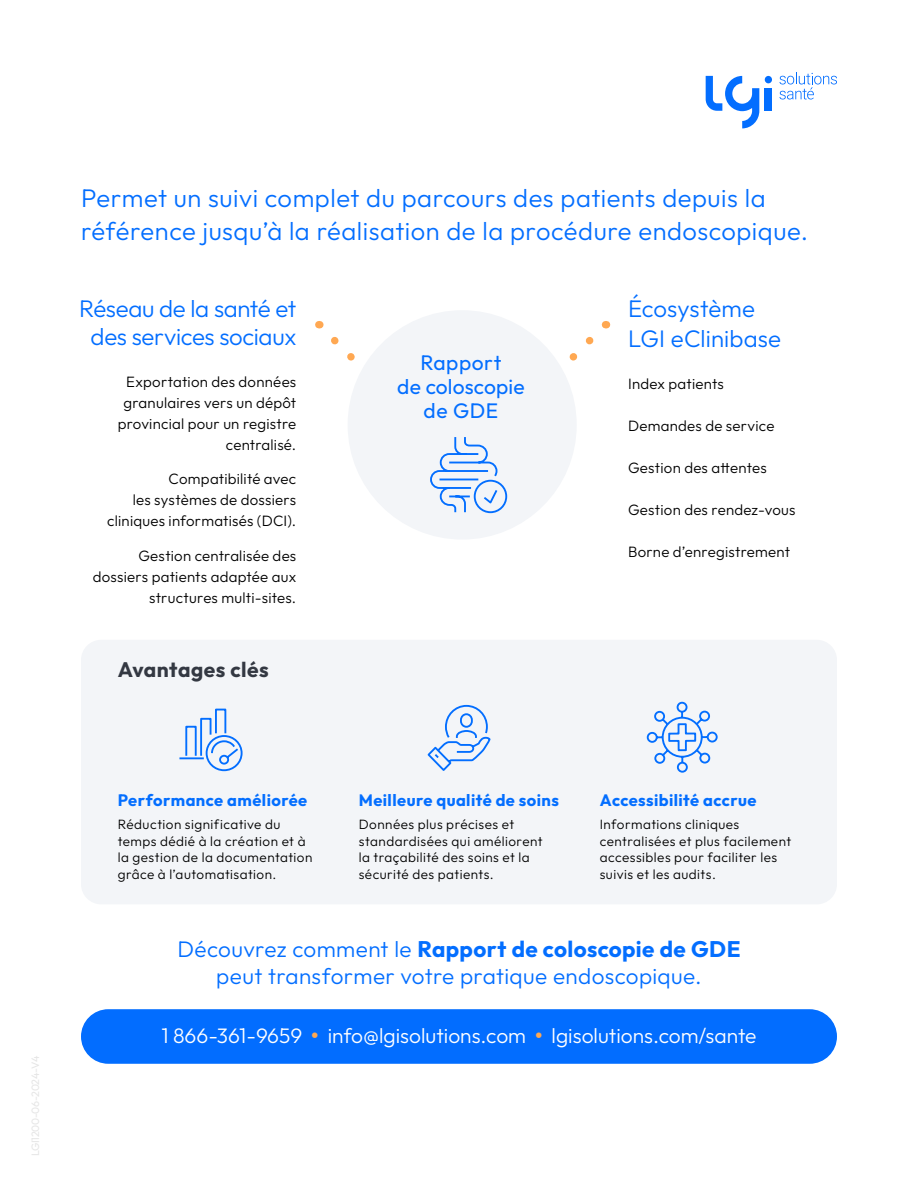
<style>
.page{position:relative;width:918px;height:1188px;background:#fff}
.page>*{position:absolute;margin:0;border:0;box-sizing:border-box;transform-origin:0 0}
.t1{font:300 25.5px/33px "Outfit";letter-spacing:.02em;color:#036eff}
.t2{font:300 24px/28.5px "Outfit";letter-spacing:-.01em;color:#036eff;text-align:center}
.t3{font:300 22.5px/27px "Outfit";letter-spacing:.015em;color:#036eff;text-align:center}
.t4{font:300 21px "Outfit";color:#fff}
.t5{font:21px/24px "Outfit";letter-spacing:.01em;color:#036eff;text-align:center}
.t6{font:700 21px "Outfit";letter-spacing:.02em;color:#333842}
.t7{font:700 16.5px "Outfit";letter-spacing:.025em;color:#036eff}
.t8{font:300 15px/21px "Outfit";letter-spacing:.015em;color:#000;text-align:right}
.t9{font:300 13.5px/16.5px "Outfit";letter-spacing:.035em;color:#000}
.t10{font:10.8px "Outfit";letter-spacing:-.03em;color:#e6e6e6}
.s1{font-weight:700}
.s2{font-weight:800;color:#ffa852}
</style>
<div class="page">
<div style="left:81px;top:640px;width:756px;height:264px;background:#f3f5f8;border-radius:20px"></div>
<svg style="left:316px;top:321px;width:49px;height:45px"></svg>
<svg style="left:569px;top:321px;width:39px;height:40px"></svg>
<div style="left:81px;top:1009px;width:756px;height:55px;background:#026dff;border-radius:27px"></div>
<svg style="left:706px;top:76px;width:53px;height:52px"></svg>
<div style="left:765px;top:88px;width:7px;height:23px;background:#036eff"></div>
<div style="left:765px;top:76px;width:7px;height:7px;background:#036eff;border-radius:50%"></div>
<svg style="left:780px;top:72px;width:57px;height:27px"></svg>
<div style="left:348px;top:310px;width:229px;height:230px;background:#f3f5f8;border-radius:50%"></div>
<svg style="left:430px;top:437px;width:78px;height:77px"></svg>
<hr style="left:179px;top:757px;width:25px;height:2px;background:#036eff">
<svg style="left:184px;top:708px;width:59px;height:64px"></svg>
<svg style="left:427px;top:704px;width:64px;height:67px"></svg>
<svg style="left:646px;top:701px;width:72px;height:72px"></svg>
<p class="t1" style="left:81px;top:182px;width:729px">Permet un suivi complet du parcours des patients depuis la référence jusqu’à la réalisation de la procédure endoscopique.</p>
<p class="t2" style="left:79px;top:295px;width:219px">Réseau de la santé et des services sociaux</p>
<p class="t8" style="left:118px;top:371px;width:180px">Exportation des données granulaires vers un dépôt provincial pour un registre centralisé.</p>
<p class="t8" style="left:107px;top:469px;width:191px">Compatibilité avec<br>les systèmes de dossiers cliniques informatisés (DCI).</p>
<p class="t8" style="left:93px;top:545px;width:205px">Gestion centralisée des dossiers patients adaptée aux structures multi-sites.</p>
<h3 class="t6" style="left:118px;top:655px;width:152px">Avantages clés</h3>
<p class="t5" style="left:397px;top:351px;width:129px">Rapport<br>de coloscopie de GDE</p>
<p class="t2" style="left:628px;top:294px;width:155px;line-height:30.6px;text-align:left">Écosystème<br>LGI eClinibase</p>
<p class="t8" style="left:628px;top:373px;width:97px">Index patients</p>
<p class="t8" style="left:628px;top:415px;width:148px">Demandes de service</p>
<p class="t8" style="left:628px;top:457px;width:140px">Gestion des attentes</p>
<p class="t8" style="left:628px;top:499px;width:169px">Gestion des rendez-vous</p>
<p class="t8" style="left:628px;top:541px;width:164px">Borne d’enregistrement</p>
<p class="t10" style="left:29px;top:1156px;width:102px;rotate:-90deg">LGI1200-06-2024-V4</p>
<p class="t7" style="left:118px;top:789px;width:191px">Performance améliorée</p>
<p class="t9" style="left:118px;top:816px;width:196px">Réduction significative du temps dédié à la création et à la gestion de la documentation grâce à l’automatisation.</p>
<p class="t7" style="left:359px;top:789px;width:202px">Meilleure qualité de soins</p>
<p class="t9" style="left:359px;top:816px;width:185px">Données plus précises et standardisées qui améliorent la traçabilité des soins et la sécurité des patients.</p>
<p class="t7" style="left:600px;top:789px;width:158px">Accessibilité accrue</p>
<p class="t9" style="left:600px;top:816px;width:193px">Informations cliniques centralisées et plus facilement accessibles pour faciliter les suivis et les audits.</p>
<p class="t3" style="left:177px;top:936px;width:565px">Découvrez comment le <span class="s1">Rapport de coloscopie de GDE </span>peut transformer votre pratique endoscopique.</p>
<p class="t4" style="left:161px;top:1023px;width:597px">1 866-361-9659 <span class="s2">•</span> info@lgisolutions.com <span class="s2">•</span> lgisolutions.com/sante</p>
</div>
